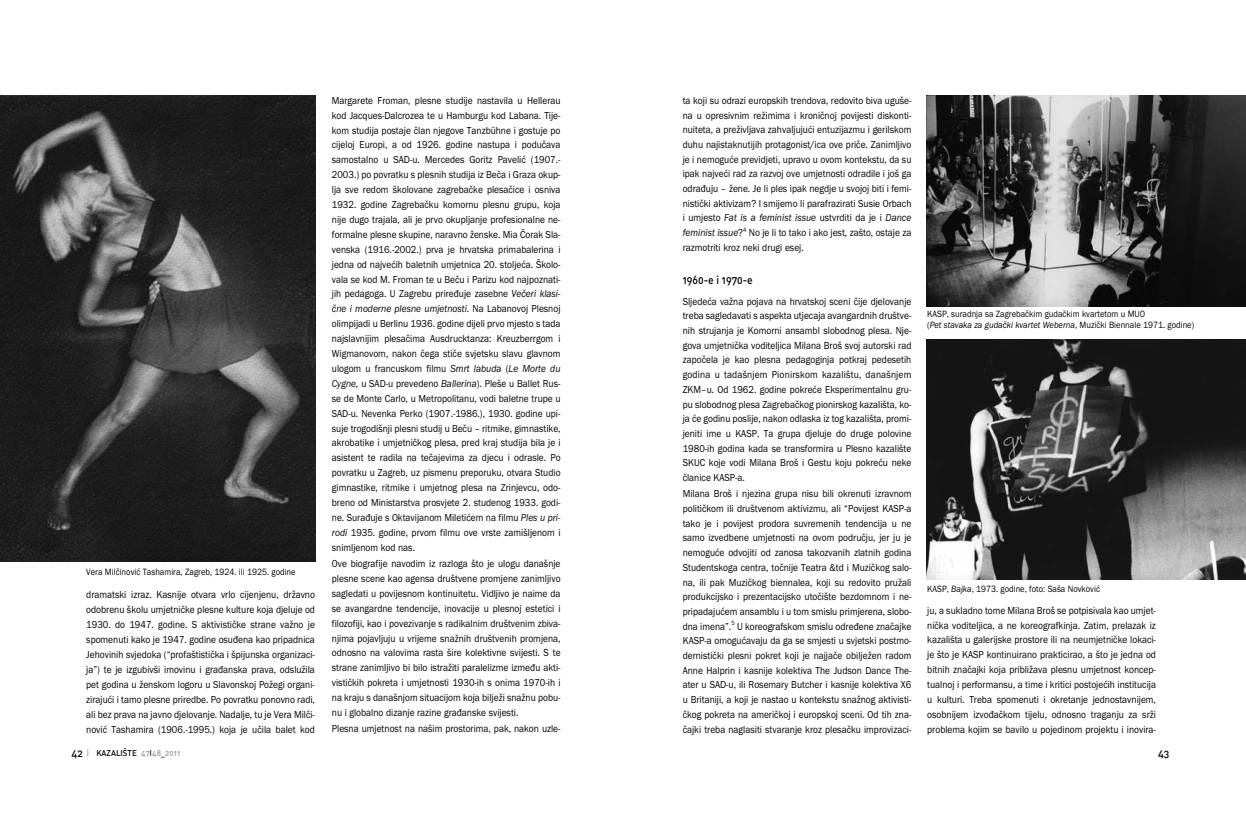
<style>
.page{position:relative;width:1246px;height:815px;background:#fff}
.page>*{position:absolute;margin:0;border:0;box-sizing:border-box;transform-origin:0 0}
.t1{font:11.55px "DIN Medium Rounded";color:#000;scale:.9 1}
.t2{font:10.5px/14.9px "Franklin Gothic";color:#000;text-align:justify;scale:.9 1}
.t3{font:10.5px "DIN Medium Rounded";color:#000}
.t4{font:9.45px/11.1px "Franklin Gothic";color:#000;scale:.9 1}
.t5{font:8.4px "DIN Medium Rounded";color:#000;scale:.95 1}
.s1{font-size:10.5px}
.s2{font-size:9.45px;color:#969696}
.s3{color:#999}
.s4{font-style:italic}
</style>
<div class="page">
<img style="left:0;top:95px;width:316px;height:467px">
<img style="left:926px;top:95px;width:320px;height:211px">
<img style="left:926px;top:340px;width:320px;height:239px">
<p class="t4" style="left:86px;top:566px;width:234px">Vera Milčinović Tashamira, Zagreb, 1924. ili 1925. godine</p>
<p class="t2" style="left:86px;top:587px;width:256px">dramatski izraz. Kasnije otvara vrlo cijenjenu, državno odobrenu školu umjetničke plesne kulture koja djeluje od 1930. do 1947. godine. S aktivističke strane važno je spomenuti kako je 1947. godine osuđena kao pripadnica Jehovinih svjedoka (“profaštistička i špijunska organizaci&shy;ja”) te je izgubivši imovinu i građanska prava, odslužila pet godina u ženskom logoru u Slavonskoj Požegi organi&shy;zirajući i tamo plesne priredbe. Po povratku ponovno radi, ali bez prava na javno djelovanje. Nadalje, tu je Vera Milči - nović Tashamira (1906.-1995.) koja je učila balet kod</p>
<p class="t5" style="left:71px;top:750px;width:116px"><span class="s1">42</span> <span class="s2">I</span> KAZALIŠTE <span class="s3">47</span>I<span class="s3">48</span>_<span class="s3">2011</span></p>
<p class="t2" style="left:332px;top:94px;width:256px">Mar garete Froman, plesne studije nastavila u Hellerau kod Jacques-Dalcrozea te u Hamburgu kod Labana. Tije - kom studija postaje član njegove Tanzbühne i gostuje po cijeloj Europi, a od 1926. godine nastupa i podučava samostalno u SAD-u. Mercedes Goritz Pavelić (1907.- 2003.) po povratku s plesnih studija iz Beča i Graza okup - lja sve redom školovane zagrebačke plesačice i osniva 1932. godine Zagrebačku komornu plesnu grupu, koja nije dugo trajala, ali je prvo okupljanje profesionalne ne - formalne plesne skupine, naravno ženske. Mia Čorak Sla - venska (1916.-2002.) prva je hrvatska primabalerina i jedna od najvećih baletnih umjetnica 20. stoljeća. Školo&shy;vala se kod M. Froman te u Beču i Parizu kod najpoznati&shy;jih pedagoga. U Zagrebu priređuje zasebne <span class="s4">Večeri klasi&shy;čne i moderne plesne umjetnosti</span>. Na Labanovoj Plesnoj olimpijadi u Berlinu 1936. godine dijeli prvo mjesto s tada najslavnijim plesačima Ausdrucktanza: Kreuzberrgom i Wig manovom, nakon čega stiče svjetsku slavu glavnom ulogom u francuskom filmu <span class="s4">Smrt labuda</span> (<span class="s4">Le Morte du Cygne,</span> u SAD-u prevedeno <span class="s4">Ballerina</span>). Pleše u Ballet Rus - se de Monte Carlo, u Metropolitanu, vodi baletne trupe u SAD-u. Nevenka Perko (1907.-1986.), 1930. godine upi&shy;suje trogodišnji plesni studij u Beču – ritmike, gimnastike, akrobatike i umjetničkog plesa, pred kraj studija bila je i asistent te radila na tečajevima za djecu i odrasle. Po povratku u Zagreb, uz pismenu preporuku, otvara Studio gimnastike, ritmike i umjetnog plesa na Zrinjevcu, odo&shy;breno od Ministarstva prosvjete 2. studenog 1933. godi&shy;ne. Surađuje s Oktavijanom Miletićem na filmu <span class="s4">Ples u pri&shy;rodi</span> 1935. godine, prvom filmu ove vrste zamišljenom i snimljenom kod nas.</p>
<p class="t2" style="left:332px;top:557px;width:256px">Ove biografije navodim iz razloga što je ulogu današnje plesne scene kao agensa društvene promjene zanimljivo sagledati u povijesnom kontinuitetu. Vidljivo je naime da se avangardne tendencije, inovacije u plesnoj estetici i filozofiji, kao i povezivanje s radikalnim društvenim zbiva&shy;njima pojavljuju u vrijeme snažnih društvenih promjena, odnosno na valovima rasta šire kolektivne svijesti. S te strane zanimljivo bi bilo istražiti paralelizme između akti&shy;vističkih pokreta i umjetnosti 1930-ih s onima 1970-ih i na kraju s današnjom situacijom koja bilježi snažnu pobu&shy;nu i globalno dizanje razine građanske svijesti.</p>
<p class="t2" style="left:332px;top:722px;width:256px">Plesna umjetnost na našim prostorima, pak, nakon uzle-</p>
<p class="t2" style="left:683px;top:94px;width:256px">ta koji su odrazi europskih trendova, redovito biva uguše&shy;na u opresivnim režimima i kroničnoj povijesti diskonti&shy;nuiteta, a preživljava zahvaljujući entuzijazmu i gerilskom duhu najistaknutijih protagonist/ica ove priče. Zanimljivo je i nemoguće previdjeti, upravo u ovom kontekstu, da su ipak najveći rad za razvoj ove umjetnosti odradile i još ga odrađuju – žene. Je li ples ipak negdje u svojoj biti i femi&shy;nistički aktivizam? I smijemo li parafrazirati Susie Orbach i umjesto <span class="s4">Fat is a feminist issue</span> ustvrditi da je i <span class="s4">Dance feminist issue</span>?<sup>4</sup> No je li to tako i ako jest, zašto, ostaje za razmotriti kroz neki drugi esej.</p>
<p class="t1" style="left:683px;top:276px;width:79px">1960-e i 1970-e</p>
<p class="t2" style="left:683px;top:294px;width:256px">Sljedeća važna pojava na hrvatskoj sceni čije djelovanje treba sagledavati s aspekta utjecaja avangardnih društve - nih strujanja je Komorni ansambl slobodnog plesa. Nje - go va umjetnička voditeljica Milana Broš svoj autorski rad započela je kao plesna pedagoginja potkraj pedesetih go dina u tadašnjem Pionirskom kazalištu, današnjem ZKM–u. Od 1962. godine pokreće Eksperimentalnu gru - pu slobodnog plesa Zagrebačkog pionirskog kazališta, ko - ja će godinu poslije, nakon odlaska iz tog kazališta, promi - jeniti ime u KASP. Ta grupa djeluje do druge polovine 1980-ih godina kada se transformira u Plesno kazalište SKUC koje vodi Milana Broš i Gestu koju pokreću neke članice KASP-a.</p>
<p class="t2" style="left:683px;top:487px;width:256px">Milana Broš i njezina grupa nisu bili okrenuti izravnom političkom ili društvenom aktivizmu, ali “Povijest KASP-a tako je i povijest prodora suvremenih tendencija u ne samo izvedbene umjetnosti na ovom području, jer ju je nemoguće odvojiti od zanosa takozvanih zlatnih godina Studentskoga centra, točnije Teatra &amp;td i Muzičkog salo&shy;na, ili pak Muzičkog biennalea, koji su redovito pružali produkcijsko i prezentacijsko utočište bezdomnom i ne - pri padajućem ansamblu i u tom smislu primjerena, slobo&shy;dna imena”.<sup>5</sup> U koreografskom smislu određene značajke KASP-a omogućavaju da ga se smjesti u svjetski postmo&shy;dernistički plesni pokret koji je najjače obilježen radom Anne Halprin i kasnije kolektiva The Judson Dance The - ater u SAD-u, ili Rosemary Butcher i kasnije kolektiva X6 u Britaniji, a koji je nastao u kontekstu snažnog aktivisti&shy;čkog pokreta na američkoj i europskoj sceni. Od tih zna&shy;čajki treba naglasiti stvaranje kroz plesačku improvizaci-</p>
<p class="t4" style="left:927px;top:309px;width:298px">KASP, suradnja sa Zagrebačkim gudačkim kvartetom u MUO<br>(<span class="s4">Pet stavaka za gudački kvartet Weberna</span>, Muzički Biennale 1971. godine)</p>
<p class="t4" style="left:927px;top:584px;width:193px">KASP, <span class="s4">Bajka</span>, 1973. godine, foto: Saša Novković</p>
<p class="t2" style="left:927px;top:603px;width:256px">ju, a sukladno tome Milana Broš se potpisivala kao umjet&shy;nička voditeljica, a ne koreografkinja. Zatim, prelazak iz kazališta u galerijske prostore ili na neumjetničke lokaci&shy;je što je KASP kontinuirano prakticirao, a što je jedna od bitnih značajki koja približava plesnu umjetnost koncep&shy;tualnoj i performansu, a time i kritici postojećih institucija u kulturi. Treba spomenuti i okretanje jednostavnijem, osobnijem izvođačkom tijelu, odnosno traganju za srži problema kojim se bavilo u pojedinom projektu i inovira-</p>
<p class="t3" style="left:1158px;top:749px;width:13px">43</p>
</div>
